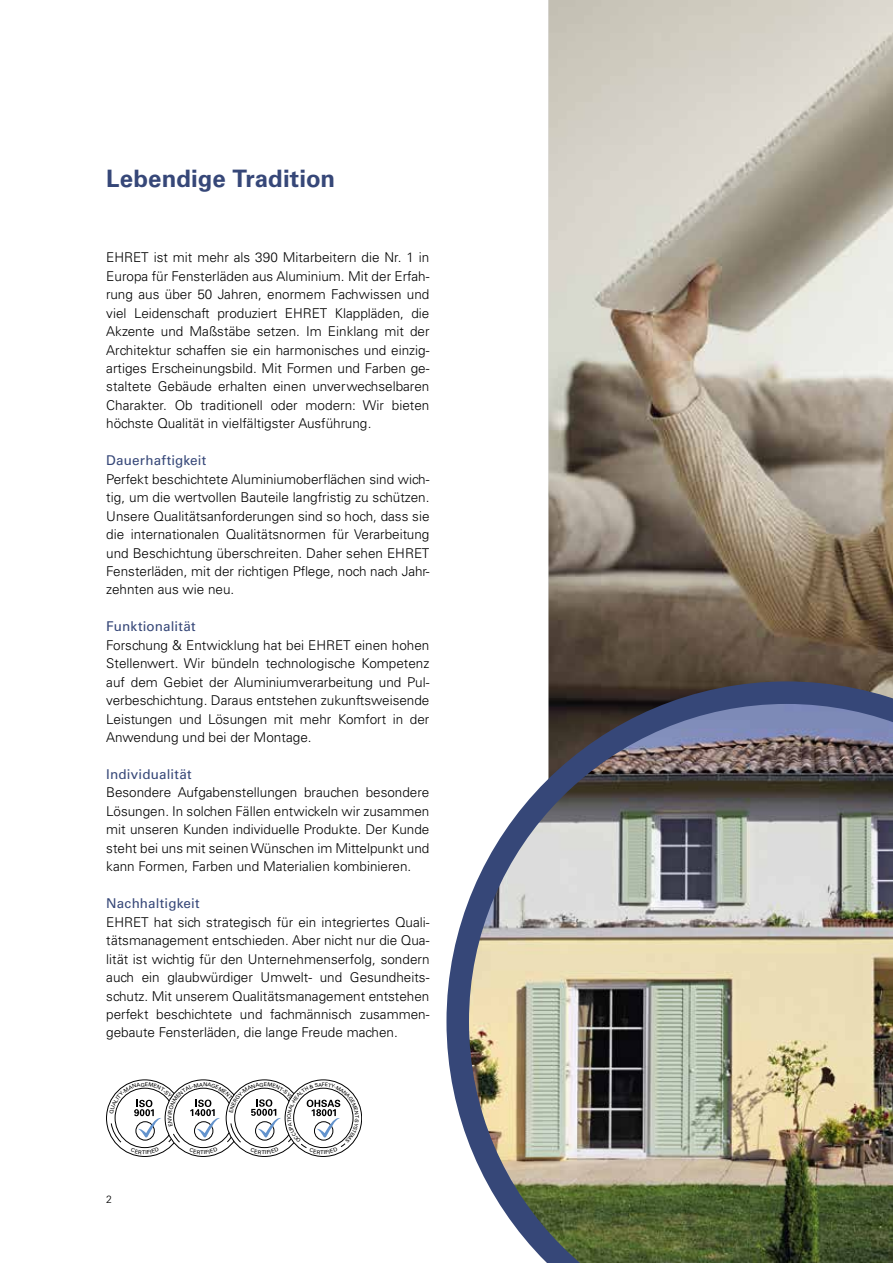
<style>
.page{position:relative;width:893px;height:1263px;background:#fff}
.page>*{position:absolute;margin:0;border:0;box-sizing:border-box;transform-origin:0 0}
.t1{font:700 24px "Univers LT Std";letter-spacing:.005em;color:#364778}
.t2{font:300 13.5px/18.5px "Univers LT Std";color:#000;text-align:justify}
.t3{font:13.5px "Univers LT Std";letter-spacing:.01em;color:#364778}
.t4{font:300 10.5px "Univers LT Std";color:#000}
</style>
<div class="page">
<img style="left:549px;top:0;width:344px;height:681px">
<img style="left:446px;top:681px;width:447px;height:582px">
<svg style="left:106px;top:1080px;width:256px;height:77px"></svg>
<h1 class="t1" style="left:106px;top:165px;width:230px">Lebendige Tradition</h1>
<p class="t2" style="left:106px;top:248px;width:325px">EHRET ist mit mehr als 390 Mitarbeitern die Nr. 1 in Europa für Fensterläden aus Aluminium. Mit der Erfah&shy;rung aus über 50 Jahren, enormem Fachwissen und viel Leidenschaft produziert EHRET Klappläden, die Akzente und Maßstäbe setzen. Im Einklang mit der Architektur schaffen sie ein harmonisches und einzig&shy;artiges Erscheinungsbild. Mit Formen und Farben ge&shy;staltete Gebäude erhalten einen unverwechselbaren Charakter. Ob traditionell oder modern: Wir bieten höchste Qualität in vielfältigster Ausführung.</p>
<p class="t3" style="left:106px;top:452px;width:102px">Dauerhaftigkeit</p>
<p class="t2" style="left:106px;top:470px;width:325px">Perfekt beschichtete Aluminiumoberflächen sind wich&shy;tig, um die wertvollen Bauteile langfristig zu schützen.<br>Unsere Qualitätsanforderungen sind so hoch, dass sie die internationalen Qualitätsnormen für Verarbeitung und Beschichtung überschreiten. Daher sehen EHRET Fensterläden, mit der richtigen Pflege, noch nach Jahr&shy;zehnten aus wie neu.</p>
<p class="t3" style="left:106px;top:619px;width:91px">Funktionalität</p>
<p class="t2" style="left:106px;top:636px;width:325px">Forschung &amp; Entwicklung hat bei EHRET einen hohen Stellenwert. Wir bündeln technologische Kompetenz auf dem Gebiet der Aluminiumverarbeitung und Pul&shy;verbeschichtung. Daraus entstehen zukunftsweisende Leistungen und Lösungen mit mehr Komfort in der Anwendung und bei der Montage.</p>
<p class="t3" style="left:106px;top:766px;width:87px">Individualität</p>
<p class="t2" style="left:106px;top:783px;width:325px">Besondere Aufgabenstellungen brauchen besondere Lösungen. In solchen Fällen entwickeln wir zusammen mit unseren Kunden individuelle Produkte. Der Kunde steht bei uns mit seinen Wünschen im Mittelpunkt und kann Formen, Farben und Materialien kombinieren.</p>
<p class="t3" style="left:106px;top:895px;width:95px">Nachhaltigkeit</p>
<p class="t2" style="left:106px;top:913px;width:325px">EHRET hat sich strategisch für ein integriertes Quali&shy;tätsmanagement entschieden. Aber nicht nur die Qua&shy;lität ist wichtig für den Unternehmenserfolg, sondern auch ein glaubwürdiger Umwelt- und Gesundheits&shy;schutz. Mit unserem Qualitätsmanagement entstehen perfekt beschichtete und fachmännisch zusammen&shy;gebaute Fensterläden, die lange Freude machen.</p>
<p class="t4" style="left:106px;top:1193px;width:7px">2</p>
</div>
